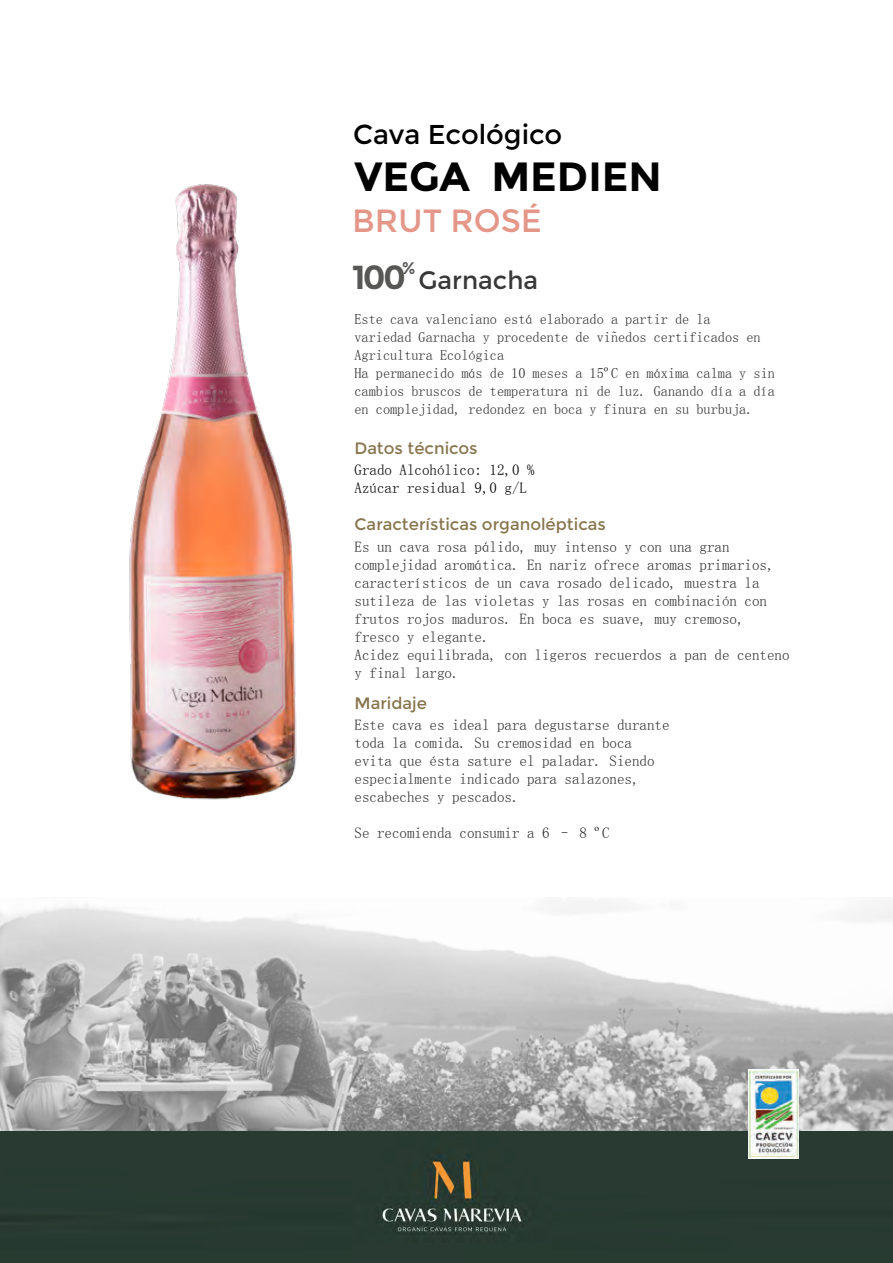
<style>
.page{position:relative;width:893px;height:1263px;background:#fff}
.page>*{position:absolute;margin:0;border:0;box-sizing:border-box;transform-origin:0 0}
.t1{font:700 40.8px "Montserrat";color:#000}
.t2{font:700 33.3px "Montserrat";color:#575756}
.t3{font:32.1px "Montserrat";color:#e49789}
.t4{font:27.3px "Montserrat";color:#000}
.t5{font:25.05px "Montserrat";color:#383838}
.t6{font:16.8px "Montserrat";color:#575756}
.t7{font:16.5px "Montserrat";color:#87764e}
.t8{font:15px/18px "Sim Sun";color:#2f2e2e}
.t9{font:15px/18px "Sim Sun";color:#000}
.t10{font:14.25px/18px "Sim Sun";color:#2f2e2e}
</style>
<div class="page">
<img style="left:0;top:900px;width:893px;height:363px">
<img style="left:129px;top:184px;width:168px;height:616px">
<img style="left:749px;top:1069px;width:49px;height:89px">
<img style="left:352px;top:1131px;width:200px;height:130px">
<p class="t4" style="left:353px;top:119px;width:211px">Cava Ecológico</p>
<p class="t1" style="left:354px;top:153px;width:309px">VEGA MEDIEN</p>
<p class="t3" style="left:352px;top:202px;width:191px">BRUT ROSÉ</p>
<p class="t5" style="left:418px;top:266px;width:121px">Garnacha</p>
<p class="t6" style="left:402px;top:258px;width:15px">%</p>
<p class="t2" style="left:352px;top:257px;width:55px">100</p>
<p class="t10" style="left:354px;top:310px;width:422px">Este cava valenciano está elaborado a partir de la<br>variedad Garnacha y procedente de viñedos certificados en Agricultura Ecológica<br>Ha permanecido más de 10 meses a 15ºC en máxima calma y sin cambios bruscos de temperatura ni de luz. Ganando día a día en complejidad, redondez en boca y finura en su burbuja.</p>
<p class="t7" style="left:354px;top:438px;width:125px">Datos técnicos</p>
<p class="t9" style="left:354px;top:460px;width:181px">Grado Alcohólico: 12,0 %<br>Azúcar residual 9,0 g/L</p>
<p class="t7" style="left:354px;top:515px;width:253px">Características organolépticas</p>
<p class="t8" style="left:354px;top:538px;width:436px">Es un cava rosa pálido, muy intenso y con una gran complejidad aromática. En nariz ofrece aromas primarios, característicos de un cava rosado delicado, muestra la sutileza de las violetas y las rosas en combinación con frutos rojos maduros. En boca es suave, muy cremoso, fresco y elegante.<br>Acidez equilibrada, con ligeros recuerdos a pan de centeno y final largo.</p>
<p class="t8" style="left:354px;top:715px;width:316px">Este cava es ideal para degustarse durante toda la comida. Su cremosidad en boca evita que ésta sature el paladar. Siendo especialmente indicado para salazones, escabeches y pescados.</p>
<p class="t8" style="left:354px;top:823px;width:256px">Se recomienda consumir a 6 – 8 ºC</p>
<p class="t7" style="left:354px;top:693px;width:74px">Maridaje</p>
</div>
